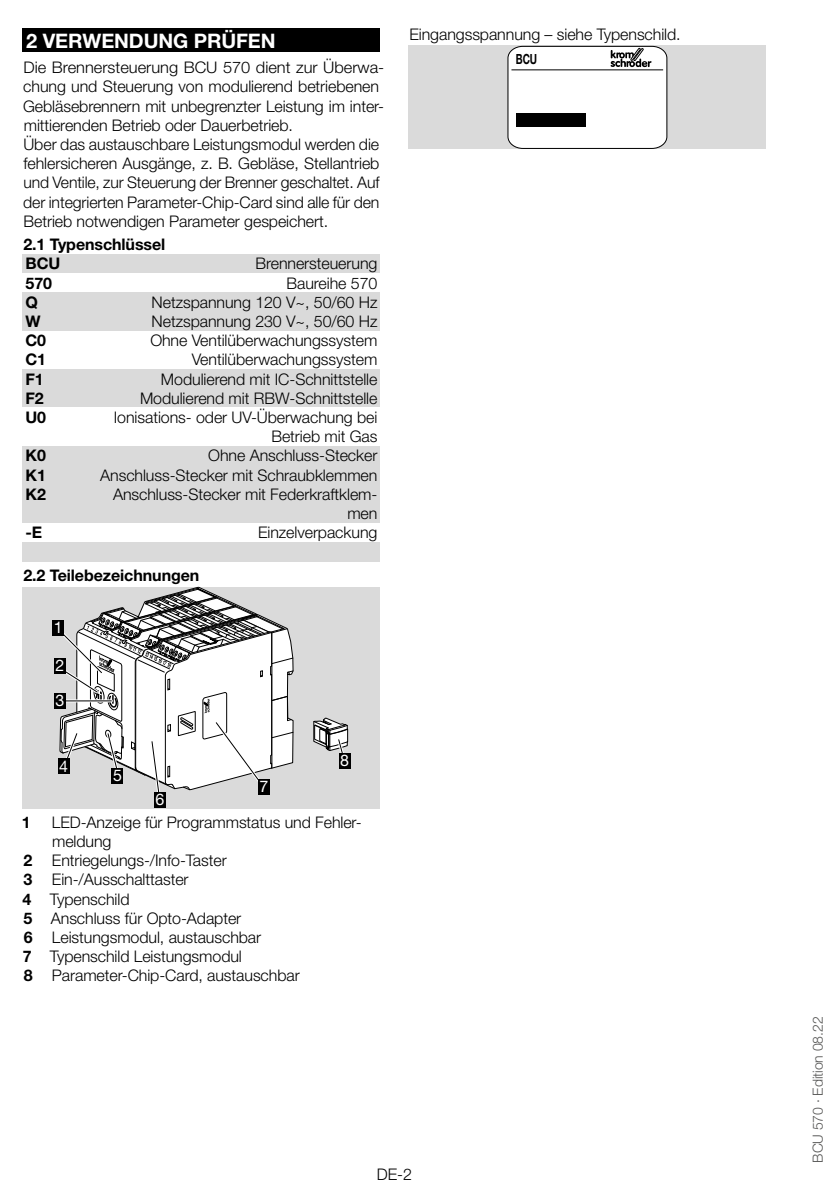
<style>
.page{position:relative;width:840px;height:1191px;background:#fff}
.page>*{position:absolute;margin:0;border:0;box-sizing:border-box;transform-origin:0 0}
.t1{font:700 20px "Helvetica Neue LT Pro";letter-spacing:-.005em;color:#fff}
.t2{font:300 16px/19.2px "Helvetica Neue LT Pro";letter-spacing:-.005em;color:#000;text-align:right}
.t3{font:700 16px/19.2px "Helvetica Neue LT Pro";letter-spacing:-.005em;color:#000}
.t4{font:16px "Helvetica Neue LT Pro";color:#fff}
.t5{font:300 14px "Helvetica Neue LT Pro";letter-spacing:-.005em;color:#575756}
.t6{font:700 14px "Helvetica Neue LT Pro";color:#000;scale:.7 1}
.s1{font-weight:700}
</style>
<div class="page">
<div style="left:23px;top:28px;width:357px;height:24px;background:#000"></div>
<div style="left:23px;top:254px;width:357px;height:20px;background:#dadada"></div>
<div style="left:23px;top:273px;width:357px;height:20px;background:#fff"></div>
<div style="left:23px;top:292px;width:357px;height:20px;background:#dadada"></div>
<div style="left:23px;top:311px;width:357px;height:20px;background:#dadada"></div>
<div style="left:23px;top:369px;width:357px;height:20px;background:#dadada"></div>
<div style="left:23px;top:388px;width:357px;height:20px;background:#dadada"></div>
<div style="left:23px;top:407px;width:357px;height:40px;background:#fff"></div>
<div style="left:23px;top:446px;width:357px;height:20px;background:#dadada"></div>
<div style="left:23px;top:465px;width:357px;height:20px;background:#dadada"></div>
<div style="left:23px;top:484px;width:357px;height:39px;background:#dadada"></div>
<div style="left:23px;top:542px;width:357px;height:20px;background:#dadada"></div>
<div style="left:23px;top:587px;width:357px;height:221px;background:#dadada"></div>
<div style="left:54px;top:692px;width:12px;height:16px;background:#000"></div>
<div style="left:54px;top:658px;width:12px;height:15px;background:#000"></div>
<svg style="left:313px;top:717px;width:35px;height:36px"></svg>
<div style="left:339px;top:753px;width:11px;height:15px;background:#000"></div>
<div style="left:53px;top:620px;width:11px;height:16px;background:#000"></div>
<svg style="left:57px;top:587px;width:237px;height:221px"></svg>
<div style="left:58px;top:758px;width:11px;height:16px;background:#000"></div>
<div style="left:408px;top:46px;width:357px;height:103px;background:#dadada"></div>
<svg style="left:507px;top:46px;width:160px;height:103px;background:#ededed"></svg>
<div style="left:515px;top:113px;width:70px;height:13px;background:#000"></div>
<p class="t1" style="left:26px;top:28px;width:31px">2 VER</p>
<p class="t1" style="left:82px;top:28px;width:179px">WEN DUNG PRÜFEN</p>
<p class="t2" style="left:23px;top:58px;width:362px;text-align:left">Die Brennersteuerung BCU 570 dient zur Überwa&shy;chung und Steuerung von modulierend betriebenen Gebläsebrennern mit unbegrenzter Leistung im inter&shy;mittierenden Betrieb oder Dauerbetrieb.<br>Über das austauschbare Leistungsmodul werden die fehlersicheren Ausgänge, z. B. Gebläse, Stellantrieb und Ventile, zur Steuerung der Brenner geschaltet. Auf der integrierten Parameter-Chip-Card sind alle für den Betrieb notwendigen Parameter gespeichert.</p>
<p class="t3" style="left:23px;top:234px;width:143px">2.1 Typenschlüssel<br>BCU</p>
<p class="t2" style="left:255px;top:254px;width:123px">Brennersteuerung</p>
<p class="t3" style="left:26px;top:273px;width:28px">570</p>
<p class="t2" style="left:286px;top:273px;width:92px">Baureihe 570</p>
<p class="t3" style="left:26px;top:292px;width:14px">Q</p>
<p class="t2" style="left:151px;top:292px;width:227px">Netzspannung 120 V~, 50/60 Hz</p>
<p class="t3" style="left:26px;top:311px;width:17px">W</p>
<p class="t2" style="left:151px;top:311px;width:227px">Netzspannung 230 V~, 50/60 Hz</p>
<p class="t3" style="left:26px;top:330px;width:22px">C0</p>
<p class="t2" style="left:150px;top:330px;width:228px">Ohne Ventilüberwachungssystem</p>
<p class="t3" style="left:26px;top:350px;width:22px">C1</p>
<p class="t2" style="left:192px;top:350px;width:187px">Ventilüberwachungssystem</p>
<p class="t3" style="left:26px;top:369px;width:20px">F1</p>
<p class="t2" style="left:161px;top:369px;width:218px">Modulierend mit IC-Schnittstelle</p>
<p class="t3" style="left:26px;top:388px;width:20px">F2</p>
<p class="t2" style="left:140px;top:388px;width:239px">Modulierend mit RBW-Schnittstelle</p>
<p class="t3" style="left:26px;top:407px;width:22px">U0</p>
<p class="t2" style="left:114px;top:407px;width:265px">Ionisations- oder UV-Überwachung bei<br>Betrieb mit Gas</p>
<p class="t3" style="left:26px;top:446px;width:22px">K0</p>
<p class="t2" style="left:208px;top:446px;width:171px">Ohne Anschluss-Stecker</p>
<p class="t3" style="left:26px;top:465px;width:22px">K1</p>
<p class="t2" style="left:100px;top:465px;width:278px">Anschluss-Stecker mit Schraubklemmen</p>
<p class="t3" style="left:26px;top:484px;width:22px">K2</p>
<p class="t2" style="left:113px;top:484px;width:266px">Anschluss-Stecker mit Federkraftklem&shy;men</p>
<p class="t3" style="left:26px;top:522px;width:17px">-E</p>
<p class="t2" style="left:258px;top:522px;width:121px">Einzelverpackung</p>
<p class="t3" style="left:23px;top:565px;width:177px">2.2 Teilebezeichnungen</p>
<p class="t4" style="left:54px;top:618px;width:10px">1</p>
<p class="t4" style="left:55px;top:656px;width:10px">2</p>
<p class="t4" style="left:55px;top:691px;width:10px">3</p>
<p class="t4" style="left:59px;top:756px;width:10px">4</p>
<p class="t4" style="left:113px;top:766px;width:10px">5</p>
<p class="t4" style="left:155px;top:790px;width:10px">6</p>
<p class="t4" style="left:259px;top:777px;width:10px">7</p>
<p class="t4" style="left:340px;top:751px;width:10px">8</p>
<p class="t3" style="left:22px;top:812px;width:10px">1</p>
<p class="t2" style="left:52px;top:812px;width:311px">LED-Anzeige für Programmstatus und Fehler-</p>
<p class="t2" style="left:52px;top:831px;width:61px">meldung</p>
<p class="t2" style="left:23px;top:850px;width:205px"><span class="s1">2</span> Entriegelungs-/Info-Taster</p>
<p class="t2" style="left:24px;top:869px;width:166px"><span class="s1">3</span> Ein-/Ausschalttaster</p>
<p class="t2" style="left:23px;top:889px;width:108px"><span class="s1">4</span> Typenschild</p>
<p class="t2" style="left:23px;top:908px;width:219px"><span class="s1">5</span> Anschluss für Opto-Adapter</p>
<p class="t2" style="left:24px;top:927px;width:239px"><span class="s1">6</span> Leistungsmodul, austauschbar</p>
<p class="t2" style="left:23px;top:946px;width:221px"><span class="s1">7</span> Typenschild Leistungsmodul</p>
<p class="t2" style="left:24px;top:965px;width:277px"><span class="s1">8</span> Parameter-Chip-Card, austauschbar</p>
<p class="t2" style="left:409px;top:24px;width:272px">Eingangsspannung – siehe Typenschild.</p>
<p class="t6" style="left:515px;top:51px;width:32px">BCU</p>
<p class="t2" style="left:377px;top:1164px;width:37px">DE-2</p>
<p class="t5" style="left:809px;top:1162px;width:148px;rotate:-90deg">BCU 570 · Edition 08.22</p>
</div>
